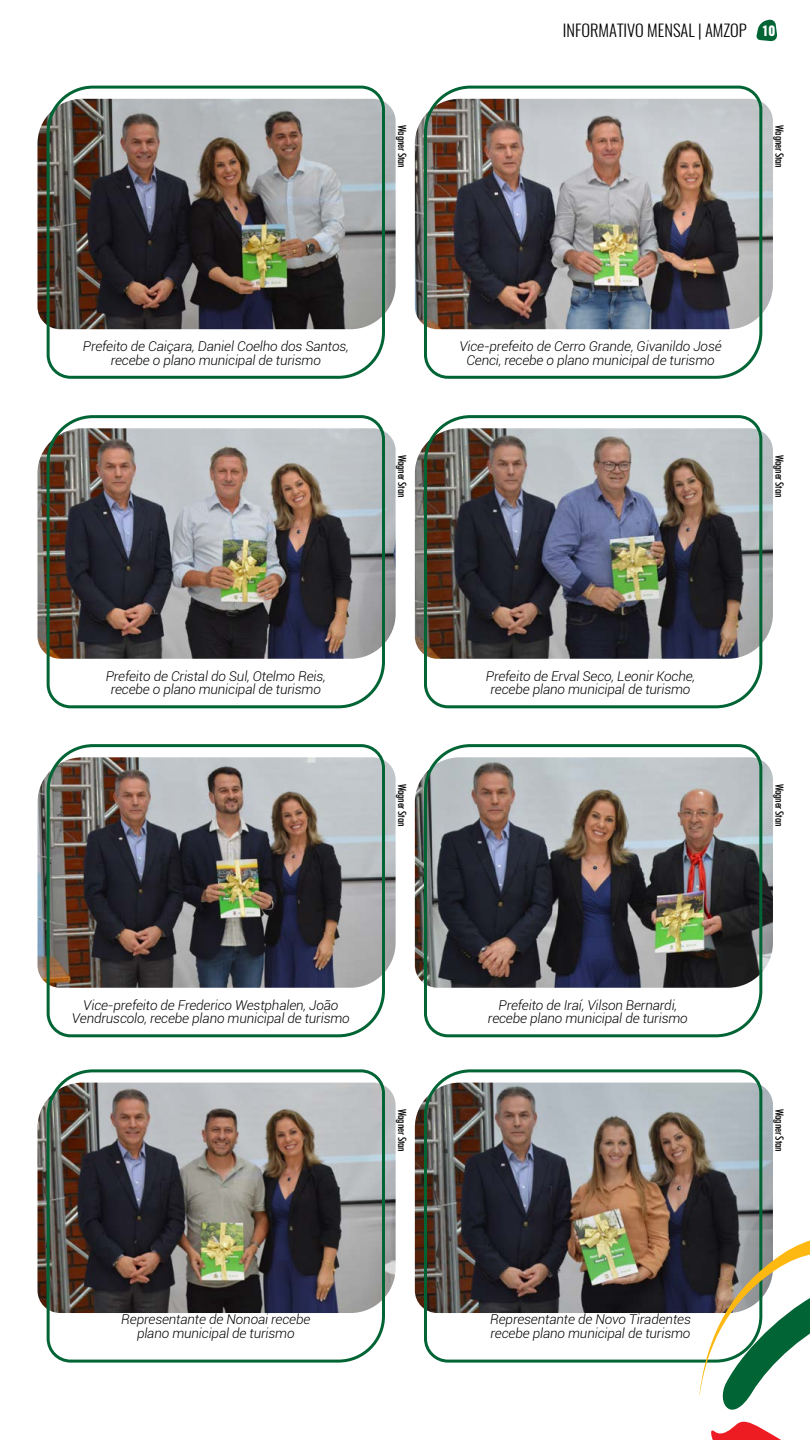
<style>
.page{position:relative;width:810px;height:1440px;background:#fff}
.page>*{position:absolute;margin:0;border:0;box-sizing:border-box;transform-origin:0 0}
.t1{font:300 16.5px "Oswald";color:#000}
.t2{font:italic 300 13.5px/13.5px "Roboto";letter-spacing:-.01em;color:#000;text-align:center}
.t3{font:500 condensed 11.25px "Futura BT";letter-spacing:-.02em;color:#000}
.s1{font-weight:700;font-size:12.9px;color:#fff}
</style>
<div class="page">
<svg style="left:756px;top:19px;width:22px;height:22px"></svg>
<img style="left:38px;top:103px;width:358px;height:221px">
<img style="left:38px;top:432px;width:358px;height:221px">
<img style="left:38px;top:761px;width:358px;height:221px">
<img style="left:38px;top:1087px;width:358px;height:220px">
<img style="left:415px;top:103px;width:358px;height:220px">
<img style="left:415px;top:433px;width:358px;height:220px">
<img style="left:415px;top:762px;width:358px;height:220px">
<img style="left:415px;top:1087px;width:358px;height:220px">
<img style="left:45px;top:85px;width:341px;height:294px">
<img style="left:45px;top:415px;width:341px;height:294px">
<img style="left:45px;top:744px;width:341px;height:294px">
<img style="left:45px;top:1069px;width:341px;height:294px">
<img style="left:422px;top:85px;width:342px;height:294px">
<img style="left:422px;top:415px;width:342px;height:294px">
<img style="left:422px;top:744px;width:342px;height:294px">
<img style="left:422px;top:1069px;width:342px;height:294px">
<svg style="left:699px;top:1219px;width:111px;height:221px"></svg>
<p class="t3" style="left:409px;top:125px;width:44px;rotate:90deg">Wagner Stan</p>
<p class="t1" style="left:563px;top:19px;width:214px">INFORMATIVO MENSAL | AMZOP <span class="s1">10</span></p>
<p class="t3" style="left:786px;top:125px;width:44px;rotate:90deg">Wagner Stan</p>
<p class="t2" style="left:83px;top:339px;width:267px">Prefeito de Caiçara, Daniel Coelho dos Santos, recebe o plano municipal de turismo</p>
<p class="t3" style="left:409px;top:455px;width:44px;rotate:90deg">Wagner Stan</p>
<p class="t2" style="left:459px;top:339px;width:264px">Vice-prefeito de Cerro Grande, Givanildo José<br>Cenci, recebe o plano municipal de turismo</p>
<p class="t3" style="left:786px;top:455px;width:44px;rotate:90deg">Wagner Stan</p>
<p class="t2" style="left:106px;top:669px;width:222px">Prefeito de Cristal do Sul, Otelmo Reis, recebe o plano municipal de turismo</p>
<p class="t3" style="left:409px;top:784px;width:44px;rotate:90deg">Wagner Stan</p>
<p class="t2" style="left:486px;top:669px;width:211px">Prefeito de Erval Seco, Leonir Koche, recebe plano municipal de turismo</p>
<p class="t3" style="left:786px;top:784px;width:44px;rotate:90deg">Wagner Stan</p>
<p class="t2" style="left:72px;top:998px;width:279px">Vice-prefeito de Frederico Westphalen, João<br>Vendruscolo, recebe plano municipal de turismo</p>
<p class="t3" style="left:409px;top:1109px;width:44px;rotate:90deg">Wagner Stan</p>
<p class="t2" style="left:121px;top:1312px;width:191px">Representante de Nonoai recebe plano municipal de turismo</p>
<p class="t2" style="left:488px;top:998px;width:201px">Prefeito de Iraí, Vilson Bernardi, recebe plano municipal de turismo</p>
<p class="t2" style="left:490px;top:1312px;width:202px;text-align:left">Representante de Novo Tiradentes recebe plano municipal de turismo</p>
<p class="t3" style="left:786px;top:1109px;width:44px;rotate:90deg">Wagner Stan</p>
</div>
